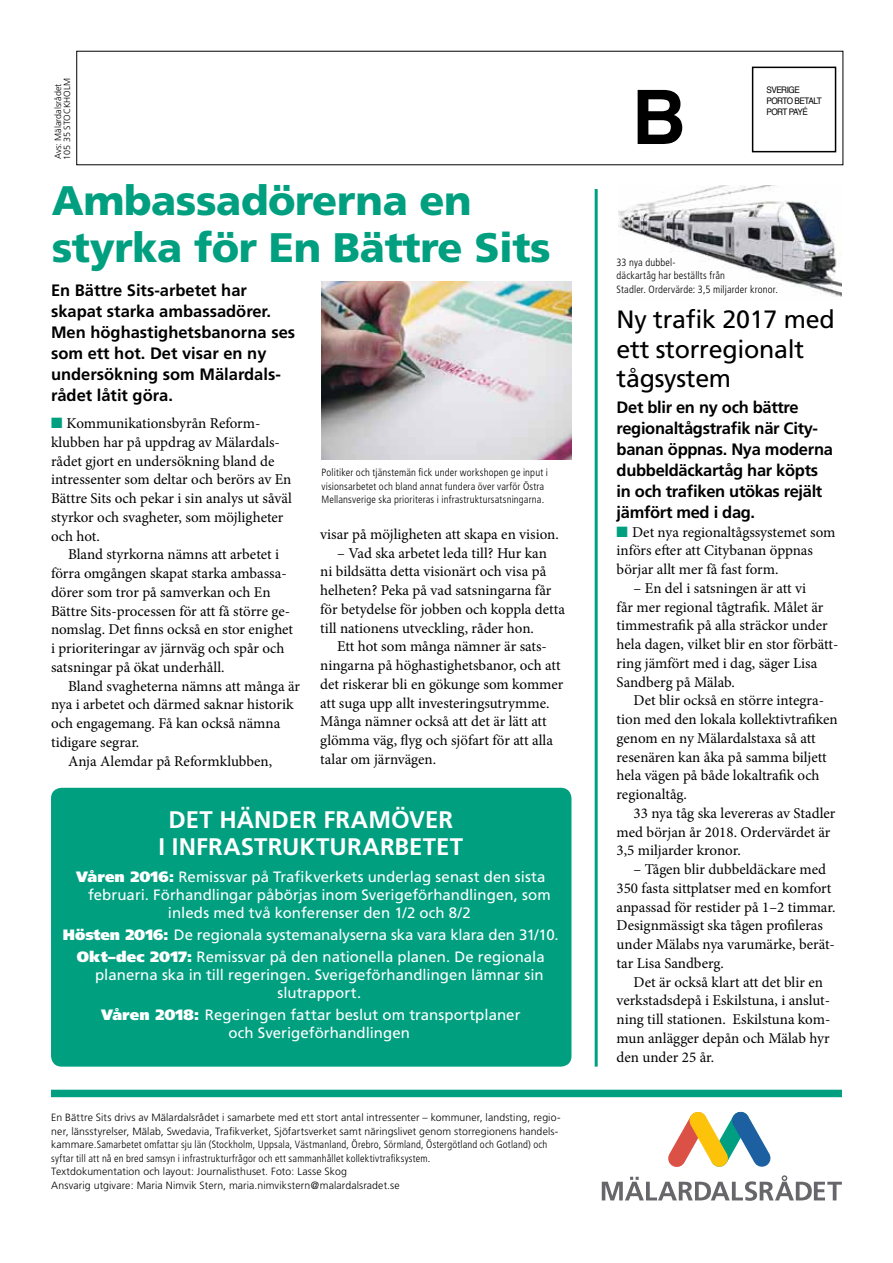
<style>
.page{position:relative;width:893px;height:1263px;background:#fff}
.page>*{position:absolute;margin:0;border:0;box-sizing:border-box;transform-origin:0 0}
.t1{font:700 75.15px "Helvetica";color:#000}
.t2{font:900 41.25px/46.5px "Frutiger LT Std";letter-spacing:-.01em;color:#009f80}
.t3{font:25.05px/29.4px "Frutiger LT Std";letter-spacing:-.01em;color:#000}
.t4{font:700 24px "Frutiger LT Std";color:#fff}
.t5{font:700 16.5px/21px "Frutiger LT Std";color:#000}
.t6{font:700 16.5px/21px "Frutiger LT Std";letter-spacing:-.02em;color:#000}
.t7{font:15px/18.8px "Minion Pro";color:#000}
.t8{font:15px/18px "Frutiger LT Std";color:#fff;text-align:center}
.t9{font:300 condensed 10.5px/13.5px "Frutiger LT Std";letter-spacing:.015em;color:#000}
.t10{font:300 10.5px/13.5px "Frutiger";letter-spacing:.01em;color:#000}
.t11{font:300 9px/9px "Frutiger";color:#000}
.t12{font:9px/10.8px "Helvetica";letter-spacing:-.06em;color:#000;scale:.91 1}
.s1{color:#009f80}
.s2{font-weight:900}
.s3{font-family:"Frutiger";font-stretch:normal}
</style>
<div class="page">
<div style="left:51px;top:1090px;width:791px;height:7px;background:#009f80"></div>
<div style="left:752px;top:67px;width:84px;height:85px;border:2px solid #000"></div>
<svg style="left:602px;top:1112px;width:240px;height:89px"></svg>
<div style="left:51px;top:788px;width:520px;height:279px;background:#009f80;border-radius:11px"></div>
<hr style="left:595px;top:189px;width:3px;height:878px;background:#009f80">
<img style="left:619px;top:185px;width:223px;height:112px">
<img style="left:321px;top:282px;width:250px;height:177px">
<p class="t11" style="left:54px;top:160px;width:81px;rotate:-90deg">Avs: Mälardalsrådet<br>105 35 STOCKHOLM</p>
<h1 class="t1" style="left:632px;top:57px;width:56px">B</h1>
<p class="t12" style="left:766px;top:85px;width:62px">SVERIGE<br>PORTO BETALT<br>PORT PAYÉ</p>
<h2 class="t2" style="left:52px;top:178px;width:501px">Ambassadörerna en styrka för En Bättre Sits</h2>
<p class="t5" style="left:51px;top:280px;width:246px">En Bättre Sits-arbetet har skapat starka ambassadörer.<br>Men höghastighetsbanorna ses som ett hot. Det visar en ny undersökning som Mälardals&shy;rådet låtit göra.</p>
<p class="t7" style="left:51px;top:414px;width:242px"><span class="s1">■</span> Kommunikationsbyrån Reform&shy;klubben har på uppdrag av Mälardals&shy;rådet gjort en undersökning bland de intressenter som deltar och berörs av En Bättre Sits och pekar i sin analys ut såväl styrkor och svagheter, som möjligheter och hot.</p>
<p class="t7" style="left:51px;top:545px;width:244px;text-indent:17px">Bland styrkorna nämns att arbetet i förra omgången skapat starka ambassa&shy;dörer som tror på samverkan och En Bättre Sits-processen för att få större ge&shy;nomslag. Det finns också en stor enighet i prioriteringar av järnväg och spår och satsningar på ökat underhåll.</p>
<p class="t7" style="left:68px;top:677px;width:233px">Bland svagheterna nämns att många är</p>
<p class="t7" style="left:51px;top:695px;width:244px">nya i arbetet och därmed saknar historik</p>
<p class="t7" style="left:51px;top:714px;width:231px">och engagemang. Få kan också nämna</p>
<p class="t7" style="left:51px;top:733px;width:90px">tidigare segrar.</p>
<p class="t7" style="left:68px;top:752px;width:206px">Anja Alemdar på Reformklubben,</p>
<p class="t9" style="left:321px;top:466px;width:228px">Politiker och tjänstemän fick under workshopen ge input i visionsarbetet och bland annat fundera över varför Östra<br>Mellansverige ska prioriteras i infrastruktursatsningarna.</p>
<p class="t7" style="left:320px;top:525px;width:240px">visar på möjligheten att skapa en vision.</p>
<p class="t7" style="left:320px;top:544px;width:246px;text-indent:17px">– Vad ska arbetet leda till? Hur kan<br>ni bildsätta detta visionärt och visa på helheten? Peka på vad satsningarna får för betydelse för jobben och koppla detta till nationens utveckling, råder hon.</p>
<p class="t7" style="left:320px;top:637px;width:245px;text-indent:17px">Ett hot som många nämner är sats&shy;ningarna på höghastighetsbanor, och att det riskerar bli en gökunge som kommer att suga upp allt investeringsutrymme.<br>Många nämner också att det är lätt att glömma väg, flyg och sjöfart för att alla talar om järnvägen.</p>
<h3 class="t4" style="left:169px;top:806px;width:102px">Det händer</h3>
<h3 class="t4" style="left:324px;top:806px;width:17px">fram</h3>
<h3 class="t4" style="left:391px;top:806px;width:34px">över</h3>
<h3 class="t4" style="left:159px;top:833px;width:37px">i infrastrukturarbetet</h3>
<p class="t8" style="left:76px;top:867px;width:471px"><span class="s2">Våren 2016:</span> Remissvar på Trafikverkets underlag senast den sista</p>
<p class="t8" style="left:88px;top:885px;width:464px">februari. Förhandlingar påbörjas inom Sverigeförhandlingen, som</p>
<p class="t8" style="left:168px;top:903px;width:304px">inleds med två konferenser den 1/2 och 8/2</p>
<p class="t8" style="left:63px;top:924px;width:497px;line-height:22.2px"><span class="s2">Hösten 2016:</span> De regionala systemanalyserna ska vara klara den 31/10.<br><span class="s2">Okt–dec 2017:</span> Remissvar på den nationella planen. De regionala</p>
<p class="t8" style="left:95px;top:966px;width:450px">planerna ska in till regeringen. Sverigeförhandlingen lämnar sin slutrapport.</p>
<p class="t8" style="left:229px;top:1006px;width:293px;text-align:left;text-indent:-128px"><span class="s2">Våren 2018:</span> Regeringen fattar beslut om transportplaner och Sverigeförhandlingen</p>
<p class="t10" style="left:51px;top:1111px;width:511px">En Bättre Sits drivs av Mälardalsrådet i samarbete med ett stort antal intressenter – kommuner, landsting, regio&shy;ner, länsstyrelser, Mälab, Swedavia, Trafikverket, Sjöfartsverket samt näringslivet genom storregionens handels-</p>
<p class="t9" style="left:51px;top:1138px;width:498px"><span class="s3">kammare.</span>Samarbetet omfattar sju län (Stockholm, Uppsala, Västmanland, Örebro, Sörmland, Östergötland och Gotland) och syftar till att nå en bred samsyn i infrastrukturfrågor och ett sammanhållet kollektivtrafiksystem.</p>
<p class="t10" style="left:51px;top:1165px;width:350px">Textdokumentation och layout: Journalisthuset. Foto: Lasse Skog<br>Ansvarig utgivare: Maria Nimvik Stern, maria.nimvikstern@malardalsradet.se</p>
<p class="t9" style="left:617px;top:255px;width:163px">33 nya dubbel-<br>däckartåg har beställts från<br>Stadler. Ordervärde: 3,5 miljarder kronor.</p>
<h3 class="t3" style="left:617px;top:305px;width:220px">Ny trafik 2017 med ett storregionalt tågsystem</h3>
<p class="t6" style="left:617px;top:397px;width:218px">Det blir en ny och bättre regionaltågstrafik när City&shy;banan öppnas. Nya moderna dubbeldäckartåg har köpts in och trafiken utökas rejält jämfört med i dag.</p>
<p class="t7" style="left:617px;top:522px;width:220px"><span class="s1">■</span> Det nya regionaltågssystemet som införs efter att Citybanan öppnas börjar allt mer få fast form.</p>
<p class="t7" style="left:617px;top:579px;width:223px;text-indent:17px">– En del i satsningen är att vi<br>får mer regional tågtrafik. Målet är timmestrafik på alla sträckor under hela dagen, vilket blir en stor förbätt&shy;ring jämfört med i dag, säger Lisa<br>Sandberg på Mälab.</p>
<p class="t7" style="left:617px;top:691px;width:223px;text-indent:17px">Det blir också en större integra&shy;tion med den lokala kollektivtrafiken genom en ny Mälardalstaxa så att resenären kan åka på samma biljett hela vägen på både lokaltrafik och regionaltåg.</p>
<p class="t7" style="left:617px;top:804px;width:220px;text-indent:17px">33 nya tåg ska levereras av Stadler med början år 2018. Ordervärdet är<br>3,5 miljarder kronor.</p>
<p class="t7" style="left:617px;top:860px;width:220px;text-indent:17px">– Tågen blir dubbeldäckare med<br>350 fasta sittplatser med en komfort anpassad för restider på 1–2 timmar.<br>Designmässigt ska tågen profileras under Mälabs nya varumärke, berät&shy;tar Lisa Sandberg.</p>
<p class="t7" style="left:617px;top:972px;width:215px;text-indent:17px">Det är också klart att det blir en verkstadsdepå i Eskilstuna, i anslut&shy;ning till stationen. Eskilstuna kom&shy;mun anlägger depån och Mälab hyr den under 25 år.</p>
</div>
